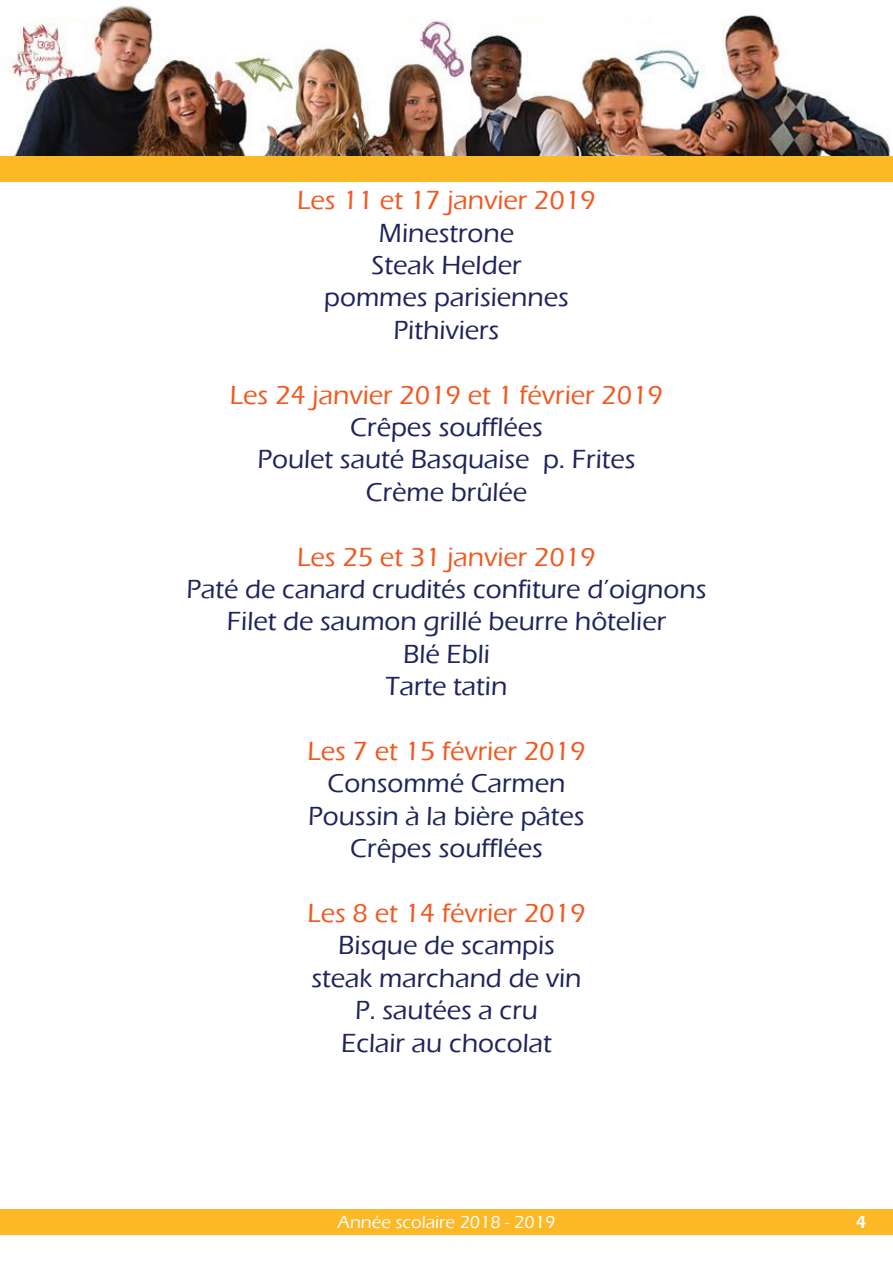
<style>
.page{position:relative;width:893px;height:1263px;background:#fff}
.page>*{position:absolute;margin:0;border:0;box-sizing:border-box;transform-origin:0 0}
.t1{font:500 27px "Eras ITC";color:#1e245a}
.t2{font:500 27px "Eras ITC";color:#f15921}
.t3{font:500 18px "Eras ITC";color:#fff}
.t4{font:600 18px "Eras ITC";color:#fff}
</style>
<div class="page">
<img style="left:0;top:5px;width:893px;height:152px">
<div style="left:0;top:157px;width:893px;height:25px;background:#fcb825"></div>
<div style="left:0;top:1209px;width:893px;height:25px;background:#fcb825"></div>
<p class="t2" style="left:297px;top:185px;width:300px">Les 11 et 17 janvier 2019</p>
<p class="t1" style="left:379px;top:218px;width:137px">Minestrone</p>
<p class="t1" style="left:371px;top:250px;width:151px">Steak Helder</p>
<p class="t1" style="left:324px;top:282px;width:246px">pommes parisiennes</p>
<p class="t1" style="left:394px;top:315px;width:107px">Pithiviers</p>
<p class="t2" style="left:230px;top:380px;width:434px">Les 24 janvier 2019 et 1 février 2019</p>
<p class="t1" style="left:350px;top:412px;width:194px">Crêpes soufflées</p>
<p class="t1" style="left:258px;top:444px;width:379px">Poulet sauté Basquaise p. Frites</p>
<p class="t1" style="left:366px;top:477px;width:163px">Crème brûlée</p>
<p class="t2" style="left:297px;top:542px;width:300px">Les 25 et 31 janvier 2019</p>
<p class="t1" style="left:186px;top:574px;width:521px">Paté de canard crudités confiture d’oignons</p>
<p class="t1" style="left:227px;top:606px;width:441px">Filet de saumon grillé beurre hôtelier</p>
<p class="t1" style="left:403px;top:639px;width:88px">Blé Ebli</p>
<p class="t1" style="left:386px;top:671px;width:123px">Tarte tatin</p>
<p class="t2" style="left:307px;top:736px;width:279px">Les 7 et 15 février 2019</p>
<p class="t1" style="left:328px;top:768px;width:239px">Consommé Carmen</p>
<p class="t1" style="left:308px;top:801px;width:278px">Poussin à la bière pâtes</p>
<p class="t1" style="left:350px;top:833px;width:194px">Crêpes soufflées</p>
<p class="t2" style="left:307px;top:898px;width:279px">Les 8 et 14 février 2019</p>
<p class="t1" style="left:338px;top:930px;width:218px">Bisque de scampis</p>
<p class="t1" style="left:311px;top:963px;width:271px">steak marchand de vin</p>
<p class="t1" style="left:355px;top:995px;width:184px">P. sautées a cru</p>
<p class="t1" style="left:341px;top:1028px;width:212px">Eclair au chocolat</p>
<p class="t3" style="left:338px;top:1212px;width:219px">Année scolaire 2018 - 2019</p>
<p class="t4" style="left:856px;top:1212px;width:12px">4</p>
</div>
